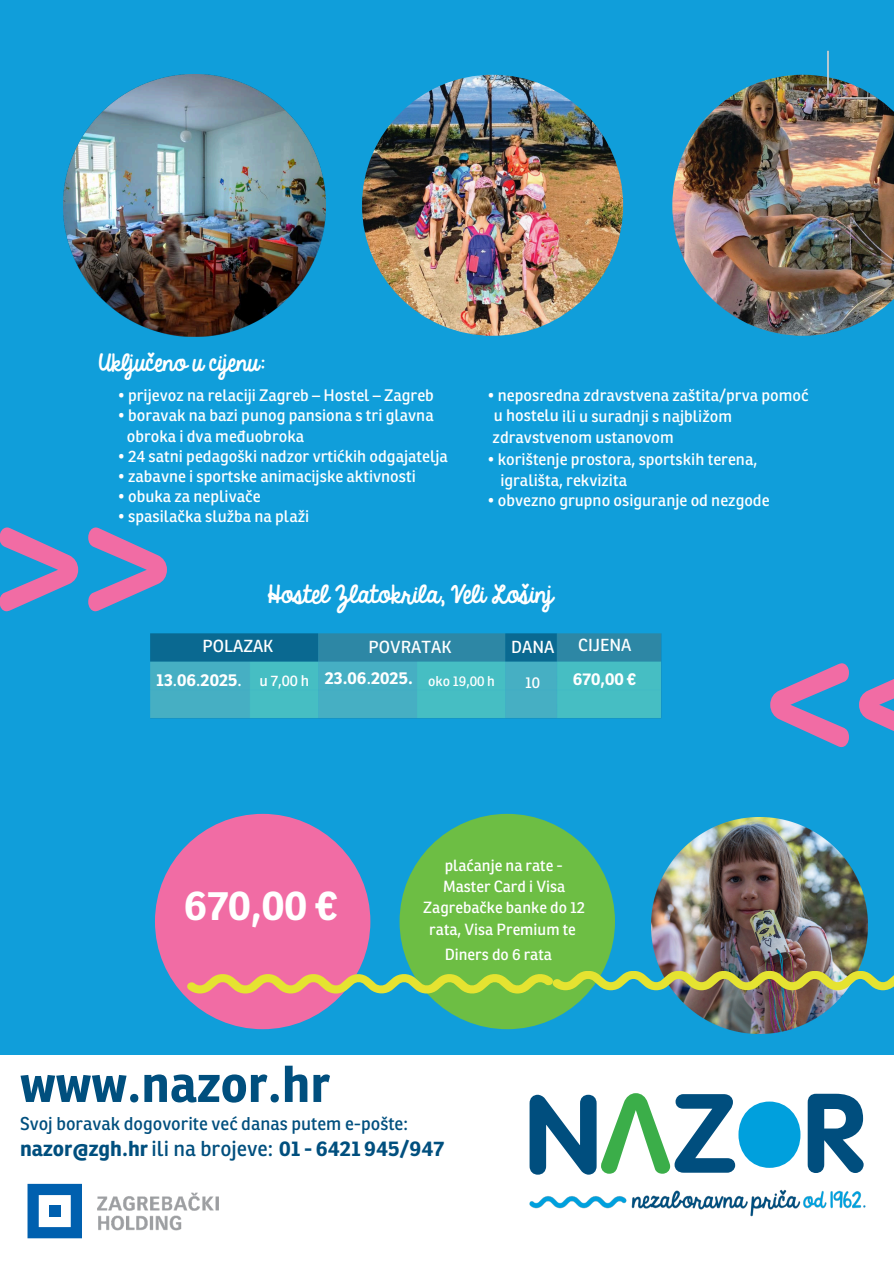
<style>
.page{position:relative;width:894px;height:1264px;background:#fff}
.page>*{position:absolute;margin:0;border:0;box-sizing:border-box;transform-origin:0 0}
.t1{font:700 50.4px "Ronnia";color:#004f7e}
.t2{font:700 40.95px "Ronnia";color:#fff}
.t3{font:22.05px "KG Always A Good Time";color:#fff}
.t4{font:700 21px "Ronnia";color:#004f7e}
.t5{font:21px "KG Always A Good Time";color:#fff}
.t6{font:18px "Ronnia";color:#004f7e}
.t7{font:700 16.95px "Ronnia";color:#fff}
.t8{font:16.95px "Ronnia";color:#fff}
.t9{font:16.2px/21.1px "Ronnia";color:#fff}
.t10{font:15.75px/21.3px "Ronnia";color:#fff;text-align:center}
.t11{font:15.45px "Ronnia";color:#fff}
.t12{font:15px "Ronnia";color:#fff}
.t13{font:13.8px "Ronnia";color:#fff}
.s1{font-weight:400}
</style>
<div class="page">
<div style="left:0;top:0;width:893px;height:1054px;background:#109eda"></div>
<svg style="left:882px;top:679px;width:11px;height:52px"></svg>
<img style="left:882px;top:101px;width:11px;height:208px">
<img style="left:0;top:50px;width:882px;height:1189px">
<img style="left:651px;top:817px;width:216px;height:216px">
<img style="left:63px;top:75px;width:263px;height:262px">
<svg style="left:187px;top:970px;width:706px;height:23px;background:#a3af65"></svg>
<h5 class="t5" style="left:99px;top:347px;width:167px">Uključeno u cijenu:</h5>
<h5 class="t9" style="left:118px;top:386px;width:318px">• prijevoz na relaciji Zagreb – Hostel – Zagreb</h5>
<h5 class="t9" style="left:118px;top:406px;width:317px">• boravak na bazi punog pansiona s tri glavna</h5>
<h6 class="t9" style="left:127px;top:427px;width:179px">obroka i dva međuobroka</h6>
<h3 class="t9" style="left:118px;top:447px;width:332px">• 24 satni pedagoški nadzor vrtićkih odgajatelja</h3>
<h3 class="t9" style="left:118px;top:467px;width:299px">• zabavne i sportske animacijske aktivnosti</h3>
<h3 class="t9" style="left:118px;top:487px;width:144px">• obuka za neplivače</h3>
<h3 class="t9" style="left:118px;top:507px;width:193px">• spasilačka služba na plaži</h3>
<h4 class="t9" style="left:493px;top:386px;width:316px;text-indent:-6px">• neposredna zdravstvena zaštita/prva pomoć u hostelu ili u suradnji s najbližom</h4>
<h6 class="t9" style="left:500px;top:451px;width:258px;line-height:20.2px;text-indent:-13px">• korištenje prostora, sportskih terena, igrališta, rekvizita</h6>
<h6 class="t9" style="left:487px;top:491px;width:283px">• obvezno grupno osiguranje od nezgode</h6>
<p class="t9" style="left:492px;top:428px;width:183px">zdravstvenom ustanovom</p>
<h4 class="t3" style="left:268px;top:577px;width:286px">Hostel Zlatokrila, Veli Lošinj</h4>
<h5 class="t8" style="left:202px;top:640px;width:72px">POLAZAK</h5>
<p class="t7" style="left:156px;top:674px;width:87px">13<span class="s1">.</span>06<span class="s1">.</span>2025<span class="s1">.</span></p>
<h6 class="t8" style="left:578px;top:639px;width:55px">CIJENA</h6>
<h4 class="t8" style="left:368px;top:640px;width:84px">POVRATAK</h4>
<h4 class="t7" style="left:325px;top:672px;width:89px">23.06<span class="s1">.</span>2025.</h4>
<h1 class="t8" style="left:511px;top:640px;width:45px">DANA</h1>
<h1 class="t11" style="left:525px;top:676px;width:16px">10</h1>
<h6 class="t12" style="left:259px;top:674px;width:51px">u 7,00 h</h6>
<h6 class="t13" style="left:428px;top:676px;width:68px">oko 19,00 h</h6>
<h6 class="t7" style="left:572px;top:673px;width:65px">670,00 €</h6>
<h5 class="t2" style="left:184px;top:890px;width:155px">670,00 €</h5>
<p class="t10" style="left:444px;top:856px;width:120px">plaćanje na rate -</p>
<p class="t10" style="left:423px;top:877px;width:163px">Master Card i Visa<br>Zagrebačke banke do 12 rata, Visa Premium te</p>
<h3 class="t10" style="left:444px;top:944px;width:109px">Diners do 6 rata</h3>
<h5 class="t1" style="left:20px;top:1065px;width:311px">www.nazor.hr</h5>
<h5 class="t6" style="left:20px;top:1117px;width:389px">Svoj boravak dogovorite već danas putem e-pošte:</h5>
<h5 class="t4" style="left:20px;top:1140px;width:425px">nazor@zgh.hr <span class="s1">ili na brojeve:</span> 01 - 6421 945/947</h5>
</div>
